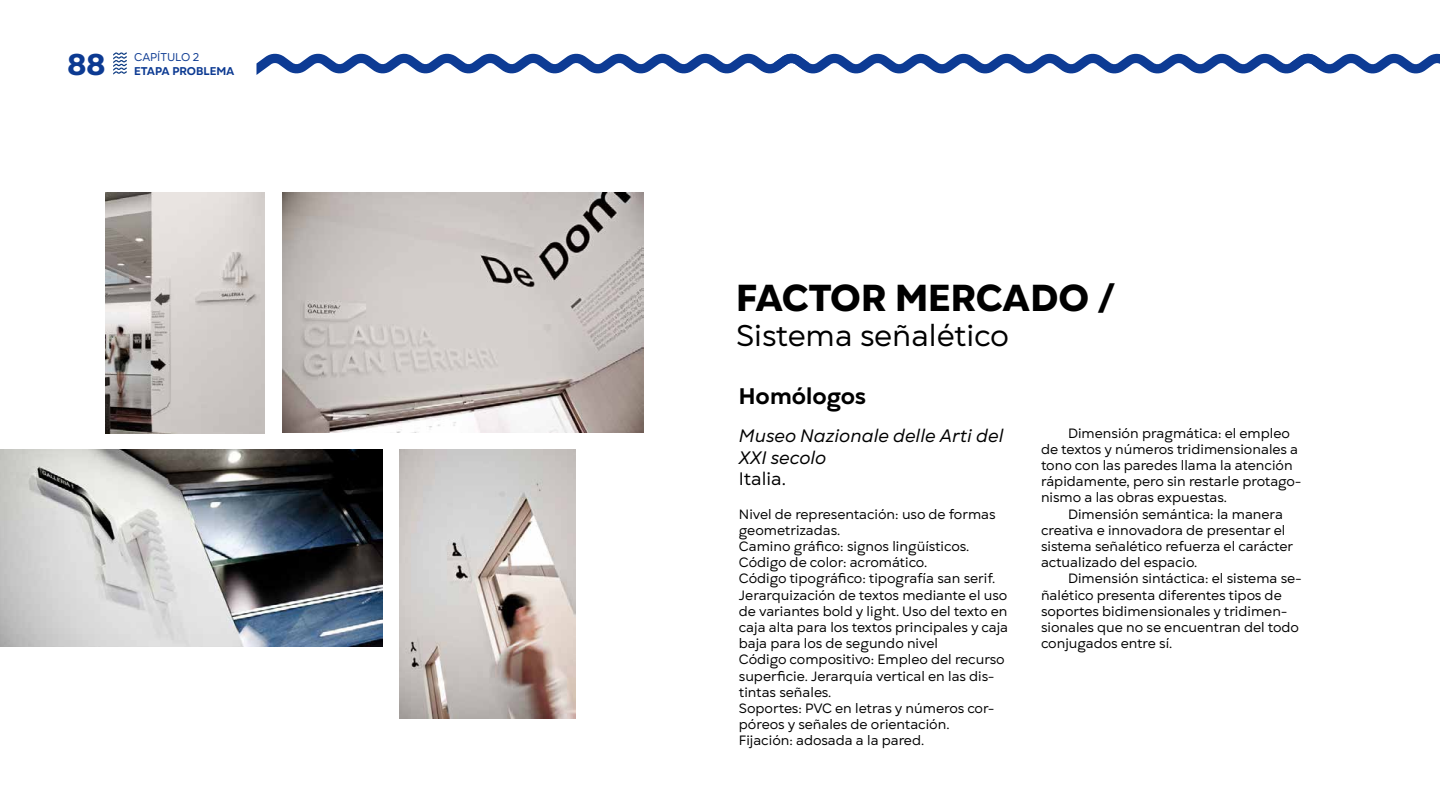
<style>
.page{position:relative;width:1440px;height:810px;background:#fff}
.page>*{position:absolute;margin:0;border:0;box-sizing:border-box;transform-origin:0 0}
.t1{font:800 37.5px "Gogh";letter-spacing:-.01em;color:#000}
.t2{font:30px "Gogh";color:#000}
.t3{font:800 30px "Gogh";color:#0c3a92}
.t4{font:700 22.5px "Gogh";color:#000}
.t5{font:italic 18px/21.6px "Gogh";color:#000}
.t6{font:18px "Gogh";color:#000}
.t7{font:13.5px/16.2px "Gogh";color:#000}
.t8{font:700 11.25px "Gogh";color:#0c3a92}
.t9{font:11.25px "Gogh";color:#0c3a92}
</style>
<div class="page">
<svg style="left:113px;top:52px;width:14px;height:23px"></svg>
<svg style="left:256px;top:53px;width:1184px;height:22px"></svg>
<img style="left:105px;top:192px;width:159px;height:242px">
<img style="left:282px;top:192px;width:362px;height:241px">
<img style="left:0;top:450px;width:383px;height:197px">
<img style="left:399px;top:450px;width:177px;height:268px">
<h2 class="t3" style="left:68px;top:45px;width:39px">88</h2>
<p class="t9" style="left:134px;top:51px;width:67px">CAPÍTULO 2</p>
<p class="t8" style="left:134px;top:64px;width:102px">ETAPA PROBLEMA</p>
<h1 class="t1" style="left:736px;top:273px;width:381px">FACTOR MERCADO /</h1>
<h2 class="t2" style="left:736px;top:317px;width:274px">Sistema señalético</h2>
<h3 class="t4" style="left:739px;top:381px;width:128px">Homólogos</h3>
<h3 class="t5" style="left:739px;top:426px;width:266px">Museo Nazionale delle Arti del<br>XXI secolo</h3>
<h3 class="t6" style="left:739px;top:468px;width:49px">Italia.</h3>
<p class="t7" style="left:739px;top:506px;width:271px">Nivel de representación: uso de formas geometrizadas.<br>Camino gráfico: signos lingüísticos.<br>Código de color: acromático.<br>Código tipográfico: tipografía san serif.<br>Jerarquización de textos mediante el uso de variantes bold y light. Uso del texto en caja alta para los textos principales y caja baja para los de segundo nivel<br>Código compositivo: Empleo del recurso superficie. Jerarquía vertical en las dis&shy;tintas señales.<br>Soportes: PVC en letras y números cor&shy;póreos y señales de orientación.<br>Fijación: adosada a la pared.</p>
<p class="t7" style="left:1041px;top:425px;width:262px;text-indent:27px">Dimensión pragmática: el empleo de textos y números tridimensionales a tono con las paredes llama la atención rápidamente, pero sin restarle protago&shy;nismo a las obras expuestas.</p>
<p class="t7" style="left:1041px;top:506px;width:254px;text-indent:27px">Dimensión semántica: la manera creativa e innovadora de presentar el sistema señalético refuerza el carácter actualizado del espacio.</p>
<p class="t7" style="left:1041px;top:571px;width:262px;text-indent:27px">Dimensión sintáctica: el sistema se&shy;ñalético presenta diferentes tipos de soportes bidimensionales y tridimen&shy;sionales que no se encuentran del todo conjugados entre sí.</p>
</div>
